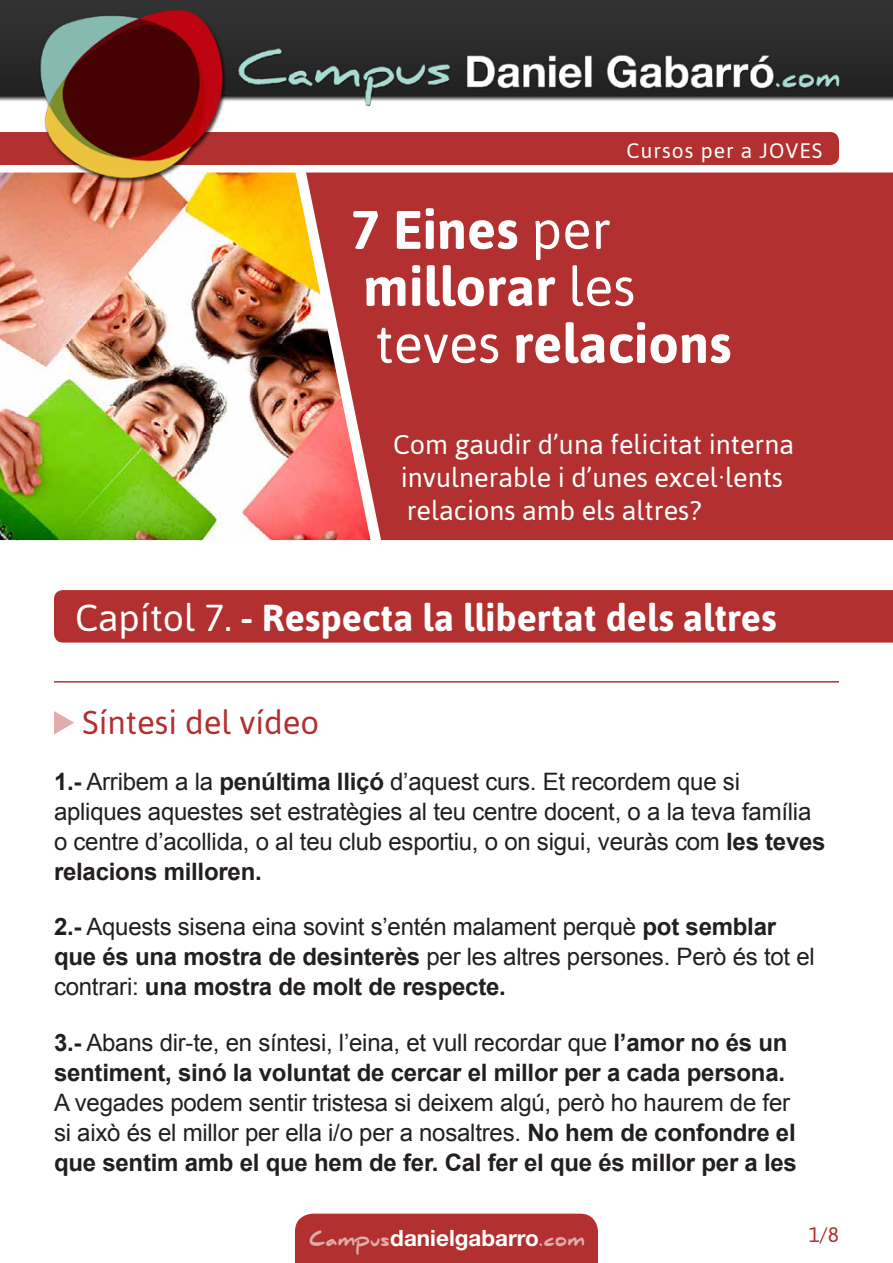
<style>
.page{position:relative;width:893px;height:1263px;background:#fff}
.page>*{position:absolute;margin:0;border:0;box-sizing:border-box;transform-origin:0 0}
.t1{font:700 54px/57px "Asap";color:#fff}
.t2{font:700 37.5px "Asap";color:#fff}
.t3{font:33px "Asap";color:#b23030}
.t4{font:27px/33px "Asap";color:#fff}
.t5{font:24px/30px "Arial";letter-spacing:-.01em;color:#231f20}
.t6{font:700 22.5px "Helvetica Neue LT Std";color:#fff}
.t7{font:21px "Asap";letter-spacing:.05em;color:#fff}
.t8{font:21px "Asap";color:#b23030}
.s1{font-weight:400}
.s2{font-weight:700}
.s3{font-family:"Daniel";font-weight:900;font-size:18px;color:#e0acac}
</style>
<div class="page">
<div style="left:295px;top:1214px;width:303px;height:49px;background:#b23030"></div>
<svg style="left:54px;top:711px;width:20px;height:23px"></svg>
<div style="left:54px;top:590px;width:839px;height:53px;background:#b23030"></div>
<hr style="left:54px;top:681px;width:785px;height:2px;background:#b23030">
<img style="left:0;top:207px;width:306px;height:333px">
<svg style="left:306px;top:207px;width:587px;height:333px;fill:#b23030"></svg>
<img style="left:0;top:0;width:893px;height:207px">
<p class="t7" style="left:627px;top:138px;width:197px">Cursos per a JOVES</p>
<p class="t1" style="left:351px;top:201px;width:382px">7 Eines <span class="s1">per </span>millorar <span class="s1">les teves</span> relacions</p>
<p class="t4" style="left:393px;top:428px;width:403px">Com gaudir d’una felicitat interna invulnerable i d’unes excel·lents relacions amb els altres?</p>
<p class="t2" style="left:75px;top:596px;width:703px"><span class="s1">Capítol 7.</span> - Respecta la llibertat dels altres</p>
<p class="t3" style="left:82px;top:704px;width:239px">Síntesi del vídeo</p>
<p class="t5" style="left:54px;top:767px;width:773px"><span class="s2">1.-</span> Arribem a la <span class="s2">penúltima lliçó</span> d’aquest curs. Et recordem que si apliques aquestes set estratègies al teu centre docent, o a la teva família o centre d’acollida, o al teu club esportiu, o on sigui, veuràs com <span class="s2">les teves relacions milloren.</span></p>
<p class="t5" style="left:54px;top:912px;width:762px"><span class="s2">2.-</span> Aquests sisena eina sovint s’entén malament perquè <span class="s2">pot semblar que és una mostra de desinterès</span> per les altres persones. Però és tot el contrari: <span class="s2">una mostra de molt de respecte.</span></p>
<p class="t5" style="left:54px;top:1028px;width:744px"><span class="s2">3.-</span> Abans dir-te, en síntesi, l’eina, et vull recordar que <span class="s2">l’amor no és un sentiment, sinó la voluntat de cercar el millor per a cada persona.<br></span>A vegades podem sentir tristesa si deixem algú, però ho haurem de fer si això és el millor per ella i/o per a nosaltres. <span class="s2">No hem de confondre el que sentim amb el que hem de fer. Cal fer el que és millor per a les</span></p>
<p class="t6" style="left:310px;top:1224px;width:277px"><span class="s3">Campus</span>danielgabarro<span class="s3">.com</span></p>
<p class="t8" style="left:809px;top:1223px;width:32px">1/8</p>
</div>
